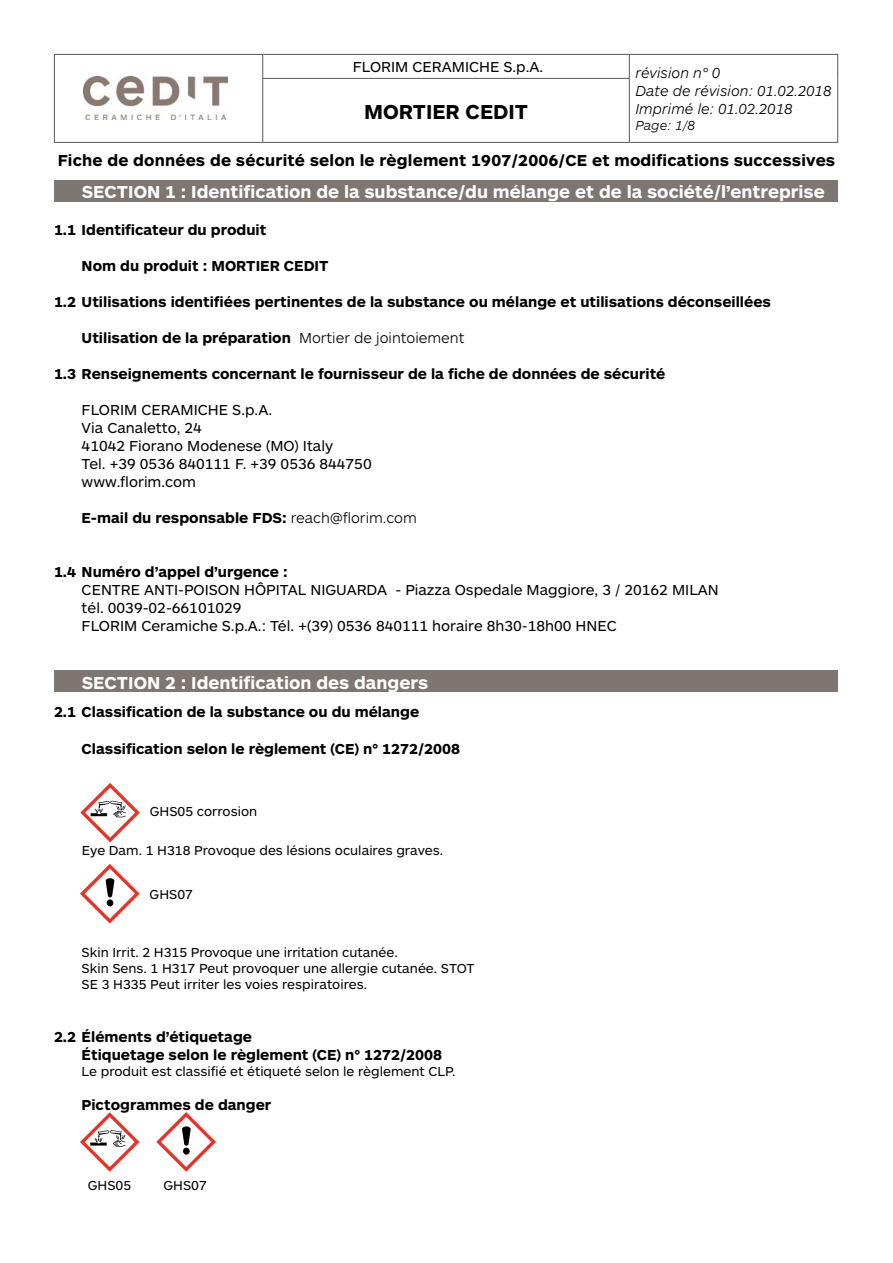
<style>
.page{position:relative;width:893px;height:1263px;background:#fff}
.page>*{position:absolute;margin:0;border:0;box-sizing:border-box;transform-origin:0 0}
.t1{font:700 21px "ARS Maquette Pro";color:#000}
.t2{font:700 18px "ARS Maquette Pro";color:#fff}
.t3{font:700 16.5px "ARS Maquette Pro";letter-spacing:.01em;color:#000}
.t4{font:700 15px/18px "ARS Maquette Pro";color:#000}
.t5{font:15px/18px "ARS Maquette Pro";color:#000}
.t6{font:italic 300 15px/18px "ARS Maquette Pro";color:#000}
.t7{font:13.5px/16.2px "ARS Maquette Pro";color:#000}
.t8{font:italic 300 13.5px "ARS Maquette Pro";color:#000}
.s1{font-weight:300}
</style>
<div class="page">
<div style="left:54px;top:670px;width:783px;height:22px;background:#7e7672"></div>
<div style="left:54px;top:181px;width:784px;height:21px;background:#7e7672"></div>
<svg style="left:80px;top:864px;width:60px;height:59px"></svg>
<svg style="left:80px;top:783px;width:60px;height:59px"></svg>
<svg style="left:156px;top:1112px;width:60px;height:60px"></svg>
<svg style="left:80px;top:1112px;width:59px;height:60px"></svg>
<hr style="left:54px;top:54px;width:209px;height:1px;background:#575756">
<svg style="left:54px;top:55px;width:1px;height:23px"></svg>
<hr style="left:54px;top:78px;width:1px;height:64px;background:#575756">
<hr style="left:54px;top:142px;width:209px;height:1px;background:#575756">
<hr style="left:263px;top:54px;width:366px;height:1px;background:#575756">
<svg style="left:262px;top:55px;width:1px;height:23px"></svg>
<hr style="left:629px;top:54px;width:209px;height:1px;background:#575756">
<svg style="left:629px;top:55px;width:1px;height:23px"></svg>
<svg style="left:837px;top:55px;width:1px;height:23px"></svg>
<hr style="left:837px;top:78px;width:1px;height:64px;background:#575756">
<hr style="left:629px;top:142px;width:209px;height:1px;background:#575756">
<hr style="left:262px;top:78px;width:368px;height:1px;background:#575756">
<hr style="left:262px;top:79px;width:1px;height:63px;background:#575756">
<hr style="left:629px;top:79px;width:1px;height:63px;background:#575756">
<hr style="left:263px;top:142px;width:366px;height:1px;background:#575756">
<img style="left:84px;top:77px;width:143px;height:43px">
<p class="t5" style="left:353px;top:57px;width:192px">FLORIM CERAMICHE S.p.A.</p>
<p class="t6" style="left:635px;top:63px;width:198px">révision n° 0<br>Date de révision: 01.02.2018<br>Imprimé le: 01.02.2018</p>
<p class="t8" style="left:635px;top:117px;width:61px">Page: 1/8</p>
<h1 class="t1" style="left:364px;top:98px;width:165px">MORTIER CEDIT</h1>
<p class="t3" style="left:58px;top:150px;width:779px">Fiche de données de sécurité selon le règlement 1907/2006/CE et modifications successives</p>
<p class="t2" style="left:82px;top:180px;width:744px">SECTION 1 : Identification de la substance/du mélange et de la société/l’entreprise</p>
<p class="t4" style="left:54px;top:220px;width:214px">1.1 Identificateur du produit</p>
<p class="t4" style="left:82px;top:256px;width:248px">Nom du produit : MORTIER CEDIT</p>
<p class="t4" style="left:54px;top:292px;width:718px">1.2 Utilisations identifiées pertinentes de la substance ou mélange et utilisations déconseillées</p>
<p class="t4" style="left:82px;top:328px;width:384px">Utilisation de la préparation <span class="s1">Mortier de jointoiement</span></p>
<p class="t4" style="left:54px;top:364px;width:613px">1.3 Renseignements concernant le fournisseur de la fiche de données de sécurité</p>
<p class="t5" style="left:82px;top:400px;width:292px">FLORIM CERAMICHE S.p.A.<br>Via Canaletto, 24<br>41042 Fiorano Modenese (MO) Italy<br>Tel. +39 0536 840111 F. +39 0536 844750 www.florim.com</p>
<p class="t4" style="left:82px;top:508px;width:337px">E-mail du responsable FDS: <span class="s1">reach@florim.com</span></p>
<p class="t4" style="left:54px;top:562px;width:235px">1.4 Numéro d’appel d’urgence :</p>
<p class="t5" style="left:82px;top:580px;width:639px">CENTRE ANTI-POISON HÔPITAL NIGUARDA - Piazza Ospedale Maggiore, 3 / 20162 MILAN tél. 0039-02-66101029<br>FLORIM Ceramiche S.p.A.: Tél. +(39) 0536 840111 horaire 8h30-18h00 HNEC</p>
<p class="t2" style="left:82px;top:670px;width:348px">SECTION 2 : Identification des dangers</p>
<p class="t4" style="left:54px;top:702px;width:367px">2.1 Classification de la substance ou du mélange</p>
<p class="t4" style="left:82px;top:738px;width:380px">Classification selon le règlement (CE) n° 1272/2008</p>
<p class="t7" style="left:150px;top:803px;width:109px">GHS05 corrosion</p>
<p class="t7" style="left:82px;top:842px;width:363px">Eye Dam. 1 H318 Provoque des lésions oculaires graves.</p>
<p class="t7" style="left:150px;top:886px;width:45px">GHS07</p>
<p class="t7" style="left:82px;top:943px;width:395px">Skin Irrit. 2 H315 Provoque une irritation cutanée.<br>Skin Sens. 1 H317 Peut provoquer une allergie cutanée. STOT<br>SE 3 H335 Peut irriter les voies respiratoires.</p>
<p class="t4" style="left:82px;top:1026px;width:362px;text-indent:-28px">2.2 Éléments d’étiquetage<br>Étiquetage selon le règlement (CE) n° 1272/2008</p>
<p class="t7" style="left:82px;top:1062px;width:376px">Le produit est classifié et étiqueté selon le règlement CLP.</p>
<p class="t4" style="left:82px;top:1095px;width:191px">Pictogrammes de danger</p>
<p class="t7" style="left:88px;top:1176px;width:45px">GHS05</p>
<p class="t7" style="left:163px;top:1176px;width:45px">GHS07</p>
</div>
